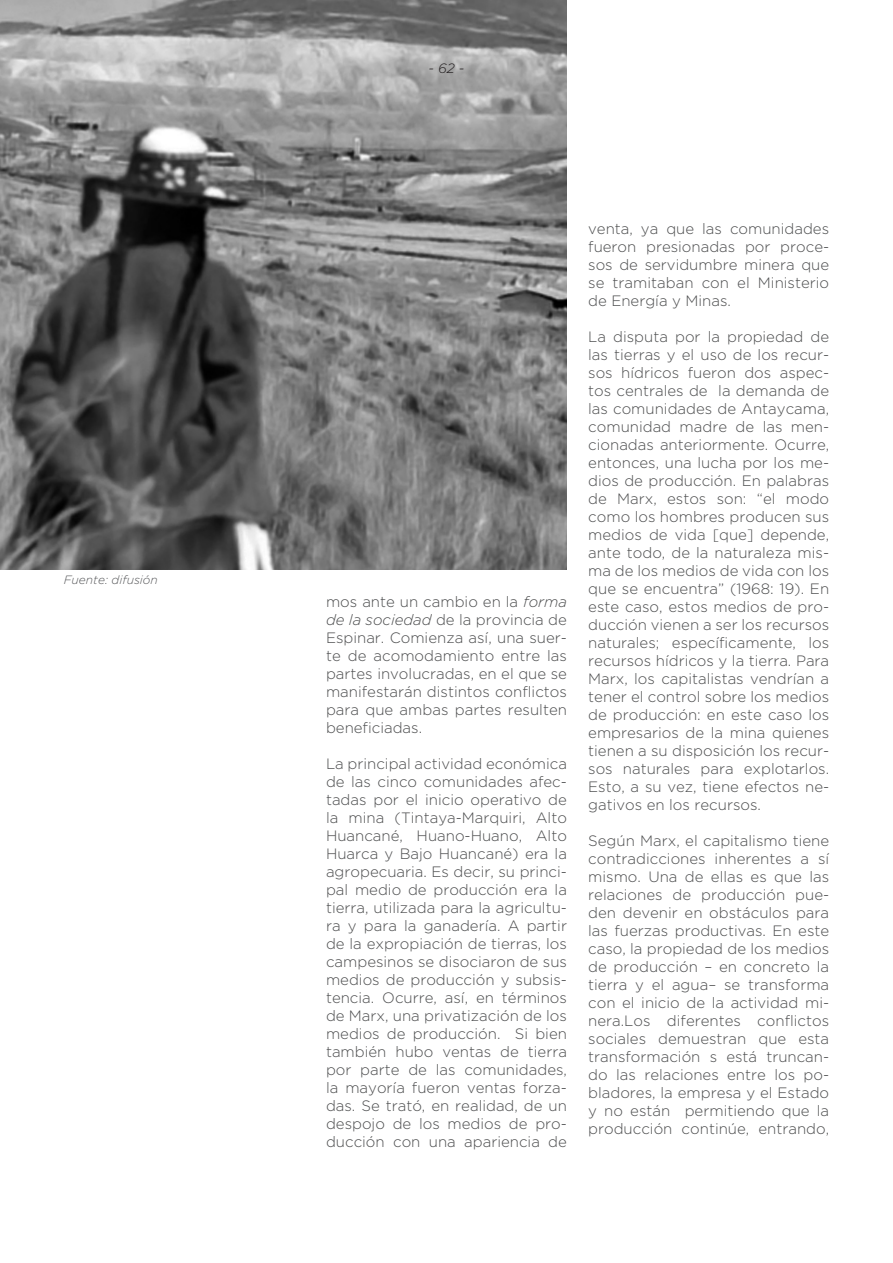
<style>
.page{position:relative;width:893px;height:1263px;background:#fff}
.page>*{position:absolute;margin:0;border:0;box-sizing:border-box;transform-origin:0 0}
.t1{font:300 15px/18px "Gotham";color:#4b4c4d;text-align:justify}
.t2{font:italic 300 13.5px "Gotham";color:#231f20}
.t3{font:italic 300 12px "Gotham";color:#57585a}
.s1{font-style:italic}
</style>
<div class="page">
<img style="left:0;top:0;width:567px;height:570px">
<p class="t3" style="left:64px;top:573px;width:96px">Fuente: difusión</p>
<p class="t2" style="left:429px;top:61px;width:37px">- 62 -</p>
<p class="t1" style="left:326px;top:592px;width:242px">mos ante un cambio en la <span class="s1">forma de la sociedad</span> de la provincia de Espinar. Comienza así, una suer&shy;te de acomodamiento entre las partes involucradas, en el que se manifestarán distintos conflictos para que ambas partes resulten beneficiadas.</p>
<p class="t1" style="left:326px;top:754px;width:242px">La principal actividad económica de las cinco comunidades afec&shy;tadas por el inicio operativo de la mina (Tintaya-Marquiri, Alto Huancané, Huano-Huano, Alto Huarca y Bajo Huancané) era la agropecuaria. Es decir, su princi&shy;pal medio de producción era la tierra, utilizada para la agricultu&shy;ra y para la ganadería. A partir de la expropiación de tierras, los campesinos se disociaron de sus medios de producción y subsis&shy;tencia. Ocurre, así, en términos de Marx, una privatización de los medios de producción. Si bien también hubo ventas de tierra por parte de las comunidades, la mayoría fueron ventas forza&shy;das. Se trató, en realidad, de un despojo de los medios de pro&shy;ducción con una apariencia de</p>
<p class="t1" style="left:588px;top:219px;width:242px">venta, ya que las comunidades fueron presionadas por proce&shy;sos de servidumbre minera que se tramitaban con el Ministerio de Energía y Minas.</p>
<p class="t1" style="left:588px;top:327px;width:242px">La disputa por la propiedad de las tierras y el uso de los recur&shy;sos hídricos fueron dos aspec&shy;tos centrales de la demanda de las comunidades de Antaycama, comunidad madre de las men&shy;cionadas anteriormente. Ocurre, entonces, una lucha por los me&shy;dios de producción. En palabras de Marx, estos son: “el modo como los hombres producen sus medios de vida [que] depende, ante todo, de la naturaleza mis&shy;ma de los medios de vida con los que se encuentra” (1968: 19). En este caso, estos medios de pro&shy;ducción vienen a ser los recursos naturales; específicamente, los recursos hídricos y la tierra. Para Marx, los capitalistas vendrían a tener el control sobre los medios de producción: en este caso los empresarios de la mina quienes tienen a su disposición los recur&shy;sos naturales para explotarlos.<br>Esto, a su vez, tiene efectos ne&shy;gativos en los recursos.</p>
<p class="t1" style="left:588px;top:831px;width:242px">Según Marx, el capitalismo tiene contradicciones inherentes a sí mismo. Una de ellas es que las relaciones de producción pue&shy;den devenir en obstáculos para las fuerzas productivas. En este caso, la propiedad de los medios de producción – en concreto la tierra y el agua– se transforma con el inicio de la actividad mi&shy;nera.Los diferentes conflictos sociales demuestran que esta transformación s está truncan&shy;do las relaciones entre los po&shy;bladores, la empresa y el Estado y no están permitiendo que la producción continúe, entrando,</p>
</div>
